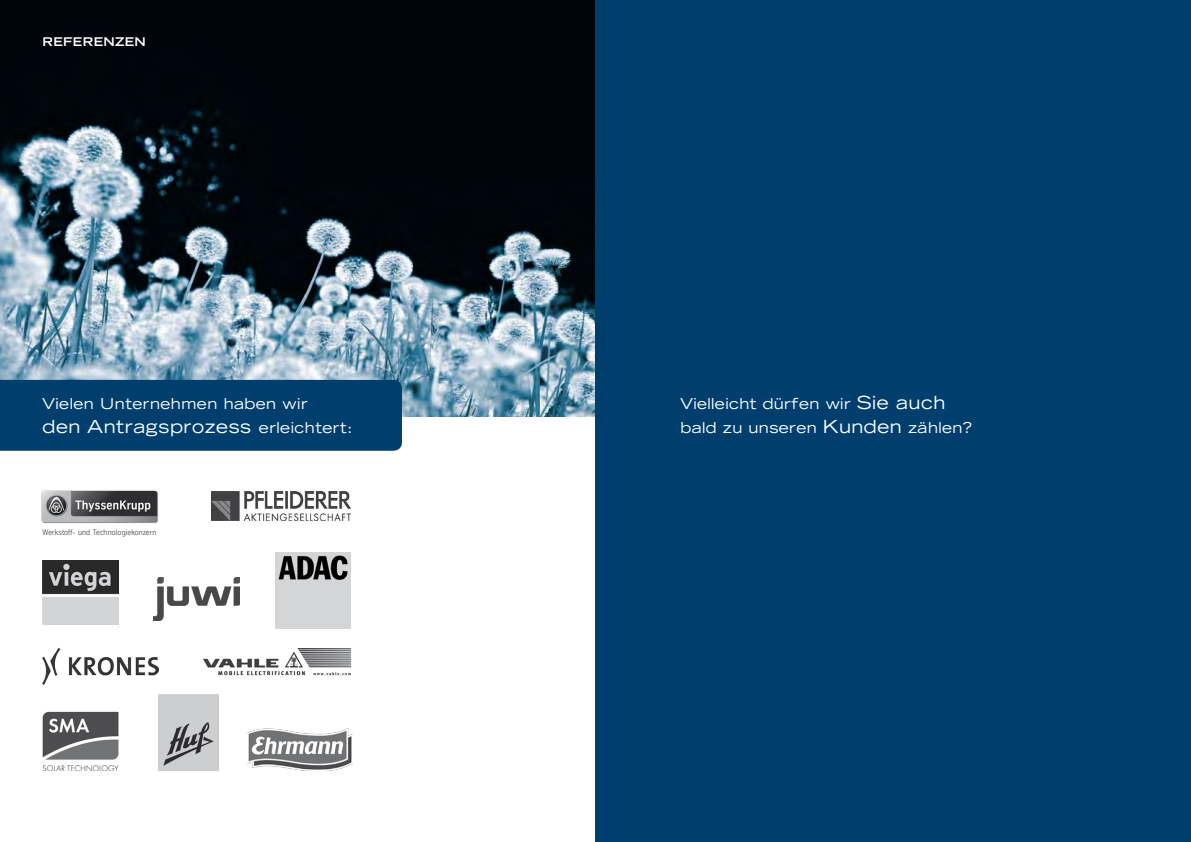
<style>
.page{position:relative;width:1191px;height:842px;background:#fff}
.page>*{position:absolute;margin:0;border:0;box-sizing:border-box;transform-origin:0 0}
.t1{font:expanded 18px "Trade Gothic LH";letter-spacing:.03em;color:#fff}
.t2{font:expanded 15px/24px "Trade Gothic LH";letter-spacing:.025em;color:#fff}
.t3{font:700 expanded 12px "Trade Gothic LH";letter-spacing:.03em;color:#fff}
.t4{font:7.8px "TK Type";letter-spacing:.015em;color:#58585a}
.s1{font-size:15px}
.s2{font-size:18px}
</style>
<div class="page">
<img style="left:0;top:0;width:595px;height:417px">
<div style="left:0;top:380px;width:402px;height:71px;background:#003f6d"></div>
<div style="left:595px;top:0;width:596px;height:842px;background:#003f6d"></div>
<img style="left:42px;top:490px;width:116px;height:33px">
<img style="left:204px;top:648px;width:147px;height:28px">
<img style="left:158px;top:695px;width:60px;height:75px">
<img style="left:153px;top:577px;width:87px;height:44px">
<img style="left:247px;top:729px;width:105px;height:41px">
<img style="left:42px;top:648px;width:117px;height:36px">
<img style="left:42px;top:560px;width:76px;height:64px">
<img style="left:275px;top:553px;width:76px;height:75px">
<img style="left:42px;top:711px;width:77px;height:59px">
<img style="left:211px;top:492px;width:140px;height:28px">
<p class="t3" style="left:43px;top:33px;width:105px">REFERENZEN</p>
<p class="t2" style="left:43px;top:391px;width:267px">Vielen Unternehmen haben wir</p>
<p class="t1" style="left:43px;top:415px;width:311px">den Antragsprozess <span class="s1">erleichtert:</span></p>
<p class="t4" style="left:43px;top:528px;width:115px">Werkstoff- und Technologiekonzern</p>
<p class="t2" style="left:680px;top:391px;width:293px">Vielleicht dürfen wir <span class="s2">Sie auch </span>bald zu unseren <span class="s2">Kunden</span> zählen?</p>
</div>
